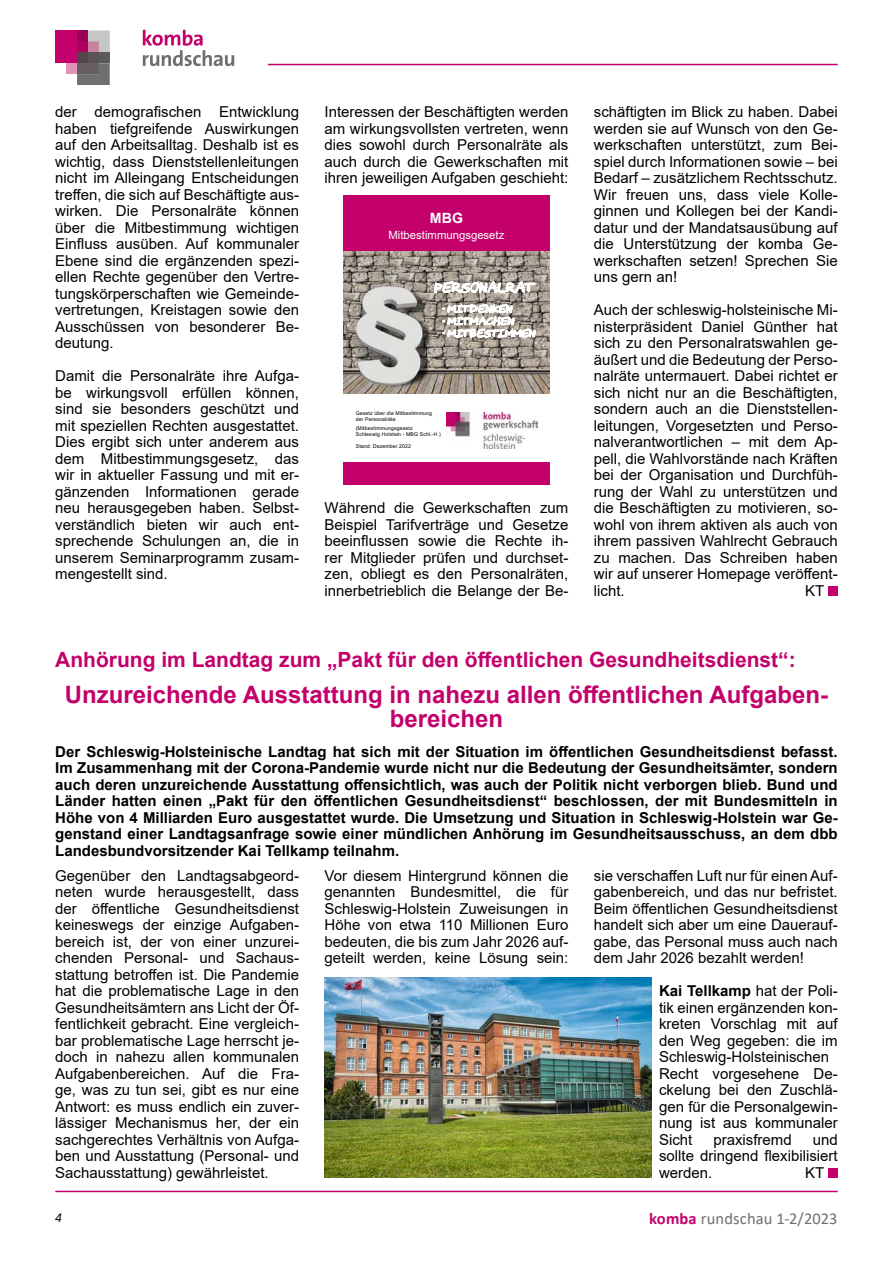
<style>
.page{position:relative;width:893px;height:1263px;background:#fff}
.page>*{position:absolute;margin:0;border:0;box-sizing:border-box;transform-origin:0 0}
.t1{font:700 24px/24px "Arial";color:#c3006b;text-align:center}
.t2{font:700 21px "Arial";color:#c3006b}
.t3{font:16.5px "Calibri";letter-spacing:.01em;color:#706f6f}
.t4{font:15px/16.5px "Arial";color:#000;text-align:justify}
.t5{font:700 15px/16.5px "Arial";color:#000;text-align:justify}
.t6{font:700 14.1px "Arial";color:#fff}
.t7{font:italic 13.5px "Calibri";color:#000}
.t8{font:11.4px "Arial";color:#fff}
.t9{font:5.25px/6.1px "Arial";letter-spacing:.02em;color:#000}
.s1{font-weight:700}
.s2{font-weight:700;color:#c3006b}
</style>
<div class="page">
<hr style="left:268px;top:64px;width:570px;height:1px;background:#c3006b">
<hr style="left:55px;top:1191px;width:783px;height:1px;background:#c3006b">
<svg style="left:143px;top:30px;width:91px;height:36px"></svg>
<div style="left:55px;top:31px;width:22px;height:32px;background:#c3006b"></div>
<div style="left:77px;top:31px;width:11px;height:10px;background:#980053"></div>
<div style="left:77px;top:41px;width:11px;height:11px;background:#ae005f"></div>
<div style="left:77px;top:52px;width:11px;height:11px;background:#55454c"></div>
<svg style="left:88px;top:31px;width:22px;height:21px"></svg>
<div style="left:88px;top:52px;width:11px;height:11px;background:#5b5356"></div>
<div style="left:99px;top:52px;width:11px;height:11px;background:#5a5a59"></div>
<svg style="left:77px;top:63px;width:33px;height:22px"></svg>
<div style="left:66px;top:63px;width:11px;height:11px;background:#e094b7"></div>
<div style="left:828px;top:586px;width:10px;height:10px;background:#c3006b"></div>
<div style="left:343px;top:196px;width:207px;height:56px;background:#c3006b"></div>
<img style="left:343px;top:252px;width:207px;height:141px">
<svg style="left:434px;top:279px;width:102px;height:17px"></svg>
<svg style="left:442px;top:303px;width:94px;height:36px"></svg>
<img style="left:447px;top:413px;width:91px;height:35px">
<div style="left:343px;top:462px;width:207px;height:23px;background:#c3006b"></div>
<div style="left:828px;top:1168px;width:10px;height:10px;background:#c3006b"></div>
<img style="left:325px;top:977px;width:326px;height:201px">
<p class="t4" style="left:55px;top:104px;width:245px">der demografischen Entwicklung haben tiefgreifende Auswirkungen auf den Arbeitsalltag. Deshalb ist es wichtig, dass Dienststellenleitungen nicht im Alleingang Entscheidungen treffen, die sich auf Beschäftigte aus&shy;wirken. Die Personalräte können über die Mitbestimmung wichtigen Einfluss ausüben. Auf kommunaler Ebene sind die ergänzenden spezi&shy;ellen Rechte gegenüber den Vertre&shy;tungskörperschaften wie Gemeinde&shy;vertretungen, Kreistagen sowie den Ausschüssen von besonderer Be&shy;deutung.</p>
<p class="t4" style="left:55px;top:368px;width:245px">Damit die Personalräte ihre Aufga&shy;be wirkungsvoll erfüllen können, sind sie besonders geschützt und mit speziellen Rechten ausgestattet.<br>Dies ergibt sich unter anderem aus dem Mitbestimmungsgesetz, das wir in aktueller Fassung und mit er&shy;gänzenden Informationen gerade neu herausgegeben haben. Selbst&shy;verständlich bieten wir auch ent&shy;sprechende Schulungen an, die in unserem Seminarprogramm zusam&shy;mengestellt sind.</p>
<p class="t4" style="left:325px;top:104px;width:245px">Interessen der Beschäftigten werden am wirkungsvollsten vertreten, wenn dies sowohl durch Personalräte als auch durch die Gewerkschaften mit ihren jeweiligen Aufgaben geschieht:</p>
<p class="t6" style="left:430px;top:208px;width:35px">MBG</p>
<p class="t8" style="left:389px;top:227px;width:117px">Mitbestimmungsgesetz</p>
<p class="t9" style="left:356px;top:410px;width:78px">Gesetz über die Mitbestimmung der Personalräte</p>
<p class="t9" style="left:356px;top:425px;width:87px">(Mitbestimmungsgesetz<br>Schleswig Holstein - MBG Schl.-H.)</p>
<p class="t9" style="left:356px;top:443px;width:57px">Stand: Dezember 2022</p>
<p class="t4" style="left:325px;top:500px;width:245px">Während die Gewerkschaften zum Beispiel Tarifverträge und Gesetze beeinflussen sowie die Rechte ih&shy;rer Mitglieder prüfen und durchset&shy;zen, obliegt es den Personalräten, innerbetrieblich die Belange der Be-</p>
<p class="t4" style="left:594px;top:104px;width:245px">schäftigten im Blick zu haben. Dabei werden sie auf Wunsch von den Ge&shy;werkschaften unterstützt, zum Bei&shy;spiel durch Informationen sowie – bei Bedarf – zusätzlichem Rechtsschutz.<br>Wir freuen uns, dass viele Kolle&shy;ginnen und Kollegen bei der Kandi&shy;datur und der Mandatsausübung auf die Unterstützung der komba Ge&shy;werkschaften setzen! Sprechen Sie uns gern an!</p>
<p class="t4" style="left:594px;top:302px;width:245px">Auch der schleswig-holsteinische Mi&shy;nisterpräsident Daniel Günther hat sich zu den Personalratswahlen ge&shy;äußert und die Bedeutung der Perso&shy;nalräte untermauert. Dabei richtet er sich nicht nur an die Beschäftigten, sondern auch an die Dienststellen&shy;leitungen, Vorgesetzten und Perso&shy;nalverantwortlichen – mit dem Ap&shy;pell, die Wahlvorstände nach Kräften bei der Organisation und Durchfüh&shy;rung der Wahl zu unterstützen und die Beschäftigten zu motivieren, so&shy;wohl von ihrem aktiven als auch von ihrem passiven Wahlrecht Gebrauch zu machen. Das Schreiben haben wir auf unserer Homepage veröffent&shy;licht.</p>
<p class="t4" style="left:805px;top:582px;width:21px">KT</p>
<h2 class="t2" style="left:55px;top:644px;width:742px">Anhörung im Landtag zum „Pakt für den öffentlichen Gesundheitsdienst“:</h2>
<h1 class="t1" style="left:65px;top:683px;width:765px">Unzureichende Ausstattung in nahezu allen öffentlichen Aufgaben&shy;bereichen</h1>
<p class="t5" style="left:55px;top:743px;width:784px">Der Schleswig-Holsteinische Landtag hat sich mit der Situation im öffentlichen Gesundheitsdienst befasst.<br>Im Zusammenhang mit der Corona-Pandemie wurde nicht nur die Bedeutung der Gesundheitsämter, sondern auch deren unzureichende Ausstattung offensichtlich, was auch der Politik nicht verborgen blieb. Bund und Länder hatten einen „Pakt für den öffentlichen Gesundheitsdienst“ beschlossen, der mit Bundesmitteln in Höhe von 4 Milliarden Euro ausgestattet wurde. Die Umsetzung und Situation in Schleswig-Holstein war Ge&shy;genstand einer Landtagsanfrage sowie einer mündlichen Anhörung im Gesundheitsausschuss, an dem dbb Landesbundvorsitzender Kai Tellkamp teilnahm.</p>
<p class="t4" style="left:55px;top:867px;width:245px">Gegenüber den Landtagsabgeord&shy;neten wurde herausgestellt, dass der öffentliche Gesundheitsdienst keineswegs der einzige Aufgaben&shy;bereich ist, der von einer unzurei&shy;chenden Personal- und Sachaus&shy;stattung betroffen ist. Die Pandemie hat die problematische Lage in den Gesundheitsämtern ans Licht der Öf&shy;fentlichkeit gebracht. Eine vergleich&shy;bar problematische Lage herrscht je&shy;doch in nahezu allen kommunalen Aufgabenbereichen. Auf die Fra&shy;ge, was zu tun sei, gibt es nur eine Antwort: es muss endlich ein zuver&shy;lässiger Mechanismus her, der ein sachgerechtes Verhältnis von Aufga&shy;ben und Ausstattung (Personal- und Sachausstattung) gewährleistet.</p>
<p class="t4" style="left:325px;top:867px;width:245px">Vor diesem Hintergrund können die genannten Bundesmittel, die für Schleswig-Holstein Zuweisungen in Höhe von etwa 110 Millionen Euro bedeuten, die bis zum Jahr 2026 auf&shy;geteilt werden, keine Lösung sein:</p>
<p class="t4" style="left:594px;top:867px;width:245px">sie verschaffen Luft nur für einen Auf&shy;gabenbereich, und das nur befristet.<br>Beim öffentlichen Gesundheitsdienst handelt sich aber um eine Dauerauf&shy;gabe, das Personal muss auch nach dem Jahr 2026 bezahlt werden!</p>
<p class="t4" style="left:659px;top:982px;width:180px;text-align:left"><span class="s1">Kai Tellkamp</span> hat der Poli&shy;tik einen ergänzenden kon&shy;kreten Vorschlag mit auf den Weg gegeben: die im<br>Schleswig-Holsteinischen<br>Recht vorgesehene De&shy;ckelung bei den Zuschlä&shy;gen für die Personalgewin&shy;nung ist aus kommunaler<br>Sicht</p>
<p class="t4" style="left:713px;top:1131px;width:80px">praxisfremd</p>
<p class="t4" style="left:659px;top:1131px;width:180px;text-indent:154px">und sollte dringend flexibilisiert werden.</p>
<p class="t4" style="left:805px;top:1164px;width:21px">KT</p>
<p class="t7" style="left:55px;top:1208px;width:8px">4</p>
<p class="t3" style="left:649px;top:1207px;width:190px"><span class="s2">komba</span> rundschau 1-2/2023</p>
</div>
